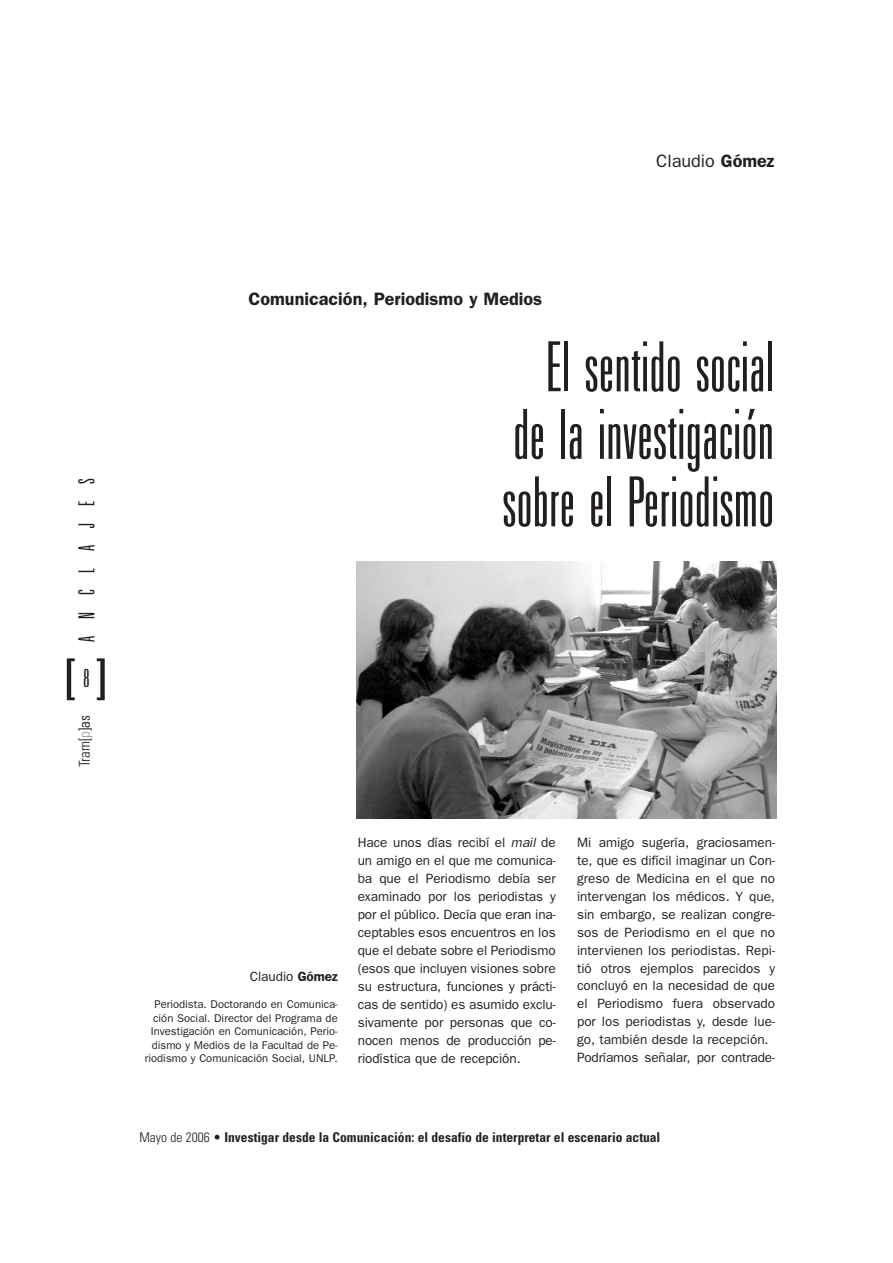
<style>
.page{position:relative;width:893px;height:1263px;background:#fff}
.page>*{position:absolute;margin:0;border:0;box-sizing:border-box;transform-origin:0 0}
.t1{font:75px/67.5px "U49";color:#231f20;text-align:center}
.t2{font:27px "U49";color:#231f20}
.t3{font:24px "U49";letter-spacing:.7em;color:#231f20}
.t4{font:600 18px "Franklin Gothic";color:#231f20}
.t5{font:18px "Franklin Gothic";color:#231f20}
.t6{font:300 condensed 15px "Univers";color:#231f20}
.t7{font:13.5px/18px "Franklin Gothic";color:#231f20;text-align:justify}
.t8{font:700 condensed 13.5px "Univers";color:#231f20}
.t9{font:11.25px/13.5px "Franklin Gothic";color:#231f20;text-align:right}
.s1{font-weight:600}
.s2{color:#999}
.s3{color:#000}
.s4{font-style:italic}
.s5{font-weight:300}
</style>
<div class="page">
<svg style="left:67px;top:658px;width:8px;height:42px"></svg>
<svg style="left:97px;top:658px;width:8px;height:42px"></svg>
<img style="left:356px;top:562px;width:420px;height:256px">
<h3 class="t5" style="left:656px;top:154px;width:120px">Claudio <span class="s1">Gómez</span></h3>
<h3 class="t3" style="left:77px;top:642px;width:166px;rotate:-90deg">ANCLAJES</h3>
<h2 class="t2" style="left:83px;top:668px;width:8px">8</h2>
<p class="t6" style="left:79px;top:767px;width:54px;rotate:-90deg">Tram[<span class="s2">p</span><span class="s3">]as</span></p>
<h3 class="t4" style="left:248px;top:292px;width:295px">Comunicación, Periodismo y Medios</h3>
<h1 class="t1" style="left:502px;top:340px;width:273px">El sentido social de la investigación sobre el Periodismo</h1>
<p class="t7" style="left:250px;top:969px;width:89px">Claudio <span class="s1">Gómez</span></p>
<p class="t9" style="left:145px;top:999px;width:194px">Periodista. Doctorando en Comunica&shy;ción Social. Director del Programa de Investigación en Comunicación, Perio&shy;dismo y Medios de la Facultad de Pe&shy;riodismo y Comunicación Social, UNLP.</p>
<p class="t7" style="left:358px;top:834px;width:199px">Hace unos días recibí el <span class="s4">mail</span> de un amigo en el que me comunica&shy;ba que el Periodismo debía ser examinado por los periodistas y por el público. Decía que eran ina&shy;ceptables esos encuentros en los que el debate sobre el Periodismo (esos que incluyen visiones sobre su estructura, funciones y prácti&shy;cas de sentido) es asumido exclu&shy;sivamente por personas que co&shy;nocen menos de producción pe&shy;riodística que de recepción.</p>
<p class="t7" style="left:577px;top:834px;width:199px;text-align:left">Mi amigo sugería, graciosamen&shy;te, que es difícil imaginar un Con&shy;greso de Medicina en el que no intervengan los médicos. Y que, sin embargo, se realizan congre&shy;sos de Periodismo en el que no intervienen los periodistas. Repi&shy;tió otros ejemplos parecidos y concluyó en la necesidad de que el Periodismo fuera observado por los periodistas y, desde lue&shy;go, también desde la recepción.<br>Podríamos señalar, por contrade-</p>
<p class="t8" style="left:139px;top:1132px;width:522px"><span class="s5">Mayo de 2006 •</span> Investigar desde la Comunicación: el desafío de interpretar el escenario actual</p>
</div>
